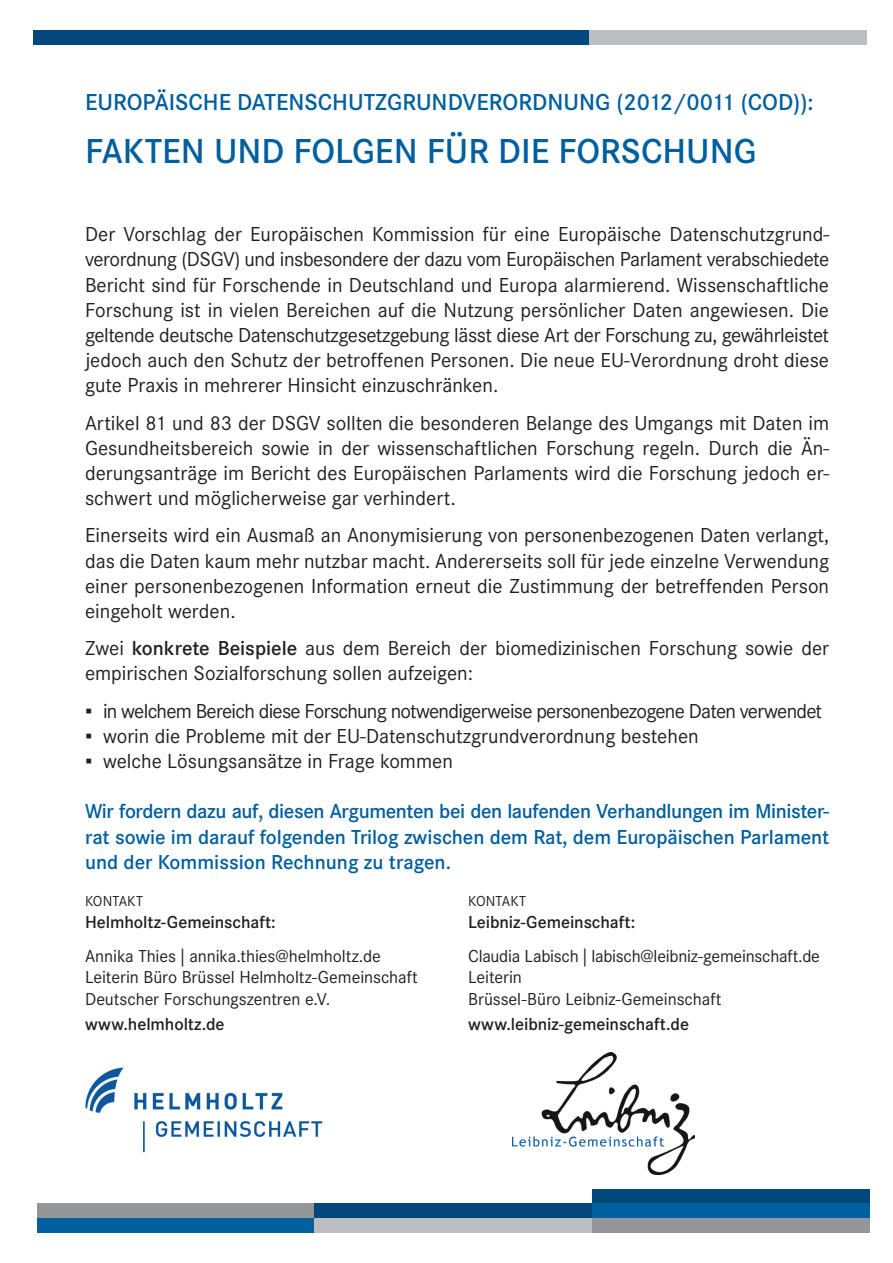
<style>
.page{position:relative;width:893px;height:1263px;background:#fff}
.page>*{position:absolute;margin:0;border:0;box-sizing:border-box;transform-origin:0 0}
.t1{font:600 36px "Corporate S";color:#005f9f}
.t2{font:600 24px "Corporate S";letter-spacing:.18em;color:#005f9f}
.t3{font:600 24px "Corporate S";letter-spacing:-.075em;color:#005f9f}
.t4{font:21px/25.2px "Corporate S";color:#231f20;text-align:justify}
.t5{font:600 21px/25.2px "Corporate S";color:#005f9f;text-align:justify}
.t6{font:21px "Corporate S";letter-spacing:-.035em;color:#231f20}
.t7{font:18px/33.6px "Corporate S";letter-spacing:-.005em;color:#231f20}
.t8{font:600 18px "Corporate S";letter-spacing:-.005em;color:#231f20}
.t9{font:15px "Corporate S";letter-spacing:.005em;color:#231f20}
.s1{font-weight:600}
.s2{font-family:"Arial"}
.s3{font-family:"Myriad Pro"}
</style>
<div class="page">
<div style="left:592px;top:1188px;width:278px;height:15px;background:#00477b"></div>
<div style="left:37px;top:1203px;width:277px;height:15px;background:#939598"></div>
<div style="left:592px;top:1203px;width:278px;height:15px;background:#005f9f"></div>
<div style="left:37px;top:1218px;width:277px;height:15px;background:#005f9f"></div>
<div style="left:314px;top:1218px;width:278px;height:15px;background:#bcbdc0"></div>
<div style="left:34px;top:30px;width:555px;height:15px;background:#00477b"></div>
<div style="left:589px;top:30px;width:277px;height:15px;background:#bcbdc0"></div>
<div style="left:592px;top:1218px;width:278px;height:15px;background:#939598"></div>
<div style="left:314px;top:1203px;width:278px;height:15px;background:#00477b"></div>
<img style="left:85px;top:1067px;width:238px;height:86px">
<img style="left:513px;top:1052px;width:181px;height:122px">
<p class="t2" style="left:85px;top:88px;width:377px">Europäische Datenschutzgrundver</p>
<p class="t3" style="left:503px;top:88px;width:312px">ordnung (2012/0011 (COD)):</p>
<h1 class="t1" style="left:85px;top:130px;width:38px">Fakte</h1>
<h1 class="t1" style="left:181px;top:130px;width:577px">n und Folgen für die Forschung</h1>
<p class="t4" style="left:85px;top:222px;width:746px">Der Vorschlag der Europäischen Kommission für eine Europäische Datenschutzgrund&shy;verordnung (DSGV) und insbesondere der dazu vom Europäischen Parlament verabschiedete Bericht sind für Forschende in Deutschland und Europa alarmierend. Wissenschaftliche Forschung ist in vielen Bereichen auf die Nutzung persönlicher Daten angewiesen. Die geltende deutsche Datenschutzgesetzgebung lässt diese Art der Forschung zu, gewährleistet jedoch auch den Schutz der betroffenen Personen. Die neue EU-Verordnung droht diese gute Praxis in mehrerer Hinsicht einzuschränken.</p>
<p class="t4" style="left:85px;top:410px;width:746px">Artikel 81 und 83 der DSGV sollten die besonderen Belange des Umgangs mit Daten im Gesundheitsbereich sowie in der wissenschaftlichen Forschung regeln. Durch die Än&shy;derungsanträge im Bericht des Europäischen Parlaments wird die Forschung jedoch er&shy;schwert und möglicherweise gar verhindert.</p>
<p class="t4" style="left:85px;top:523px;width:746px">Einerseits wird ein Ausmaß an Anonymisierung von personenbezogenen Daten verlangt, das die Daten kaum mehr nutzbar macht. Andererseits soll für jede einzelne Verwendung einer personenbezogenen Information erneut die Zustimmung der betreffenden Person eingeholt werden.</p>
<p class="t4" style="left:85px;top:636px;width:746px">Zwei <span class="s1">konkrete Beispiele</span> aus dem Bereich der biomedizinischen Forschung sowie der empirischen Sozialforschung sollen aufzeigen:</p>
<p class="t6" style="left:85px;top:699px;width:739px"><span class="s2">▪</span> in welchem Bereich diese Forschung notwendigerweise personenbezogene Daten verwendet</p>
<p class="t4" style="left:85px;top:723px;width:615px"><span class="s2">▪</span> worin die Probleme mit der EU-Datenschutzgrundverordnung bestehen</p>
<p class="t4" style="left:85px;top:748px;width:369px"><span class="s2">▪</span> welche Lösungsansätze in Frage kommen</p>
<p class="t5" style="left:85px;top:799px;width:746px">Wir fordern dazu auf, diesen Argumenten bei den laufenden Verhandlungen im Minister&shy;rat sowie im darauf folgenden Trilog zwischen dem Rat, dem Europäischen Parlament und der Kommission Rechnung zu tragen.</p>
<p class="t9" style="left:85px;top:893px;width:60px">KONTAKT</p>
<p class="t7" style="left:85px;top:905px;width:297px"><span class="s1">Helmholtz-Gemeinschaft:<br></span>Annika Thies <span class="s3">|</span> annika.thies@helmholtz.de</p>
<p class="t7" style="left:85px;top:966px;width:334px;line-height:21.6px">Leiterin Büro Brüssel Helmholtz-Gemeinschaft<br>Deutscher Forschungszentren e.V.</p>
<p class="t8" style="left:85px;top:1014px;width:141px">www.helmholtz.de</p>
<p class="t9" style="left:468px;top:893px;width:60px">KONTAKT</p>
<p class="t7" style="left:468px;top:905px;width:353px"><span class="s1">Leibniz-Gemeinschaft:<br></span>Claudia Labisch <span class="s3">|</span> labisch@leibniz-gemeinschaft.de</p>
<p class="t7" style="left:468px;top:966px;width:255px;line-height:21.6px">Leiterin<br>Brüssel-Büro Leibniz-Gemeinschaft</p>
<p class="t8" style="left:468px;top:1014px;width:222px">www.leibniz-gemeinschaft.de</p>
</div>
